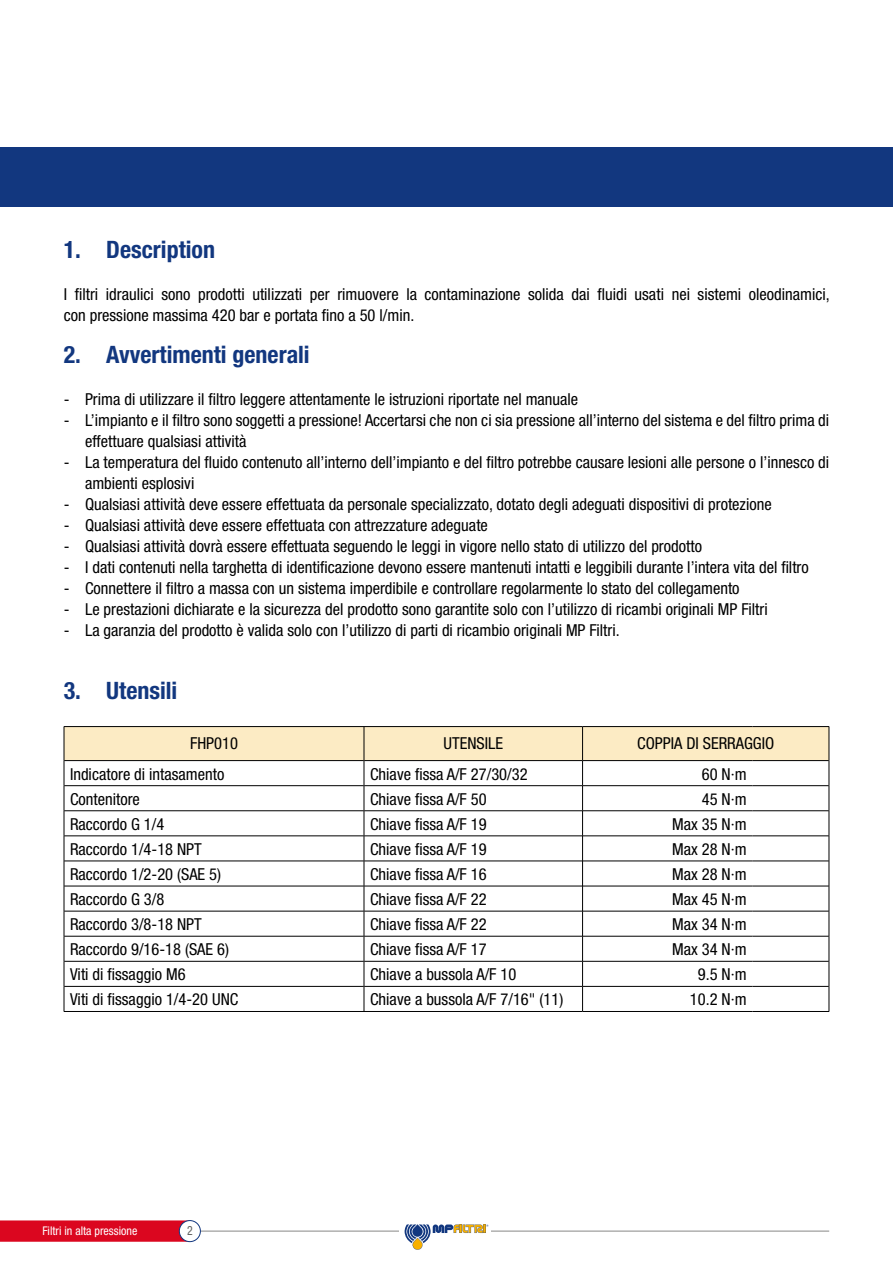
<style>
.page{position:relative;width:893px;height:1263px;background:#fff}
.page>*{position:absolute;margin:0;border:0;box-sizing:border-box;transform-origin:0 0}
.t1{font:700 condensed 24px "Helvetica Neue LT Std";color:#12377f}
.t2{font:condensed 16.5px/21px "Helvetica Neue LT Std";color:#000}
.t3{font:condensed 16.5px "Helvetica Neue";color:#000}
.t4{font:condensed 12.75px "Helvetica Neue LT Std";color:#636362;scale:.92 1}
.t5{font:condensed 12px "Helvetica Neue LT Std";color:#fff}
</style>
<div class="page">
<hr style="left:200px;top:1231px;width:629px;height:1px;background:#878786">
<svg style="left:0;top:1220px;width:195px;height:22px;background:#db0e26"></svg>
<div style="left:179px;top:1220px;width:21px;height:21px;background:#fff;border-radius:50%"></div>
<div style="left:179px;top:1220px;width:21px;height:22px;border:1px solid #12377f;border-radius:50%"></div>
<div style="left:399px;top:1228px;width:92px;height:6px;background:#fff"></div>
<svg style="left:405px;top:1224px;width:83px;height:26px"></svg>
<div style="left:0;top:147px;width:893px;height:59px;background:#12377f"></div>
<svg style="left:64px;top:726px;width:766px;height:285px"></svg>
<hr style="left:64px;top:1011px;width:300px;height:1px;background:#000">
<hr style="left:364px;top:1011px;width:219px;height:1px;background:#000">
<hr style="left:583px;top:1011px;width:170px;height:1px;background:#000">
<hr style="left:753px;top:1011px;width:76px;height:1px;background:#000">
<h1 class="t1" style="left:64px;top:235px;width:153px">1. Description</h1>
<p class="t2" style="left:64px;top:284px;width:768px">I filtri idraulici sono prodotti utilizzati per rimuovere la contaminazione solida dai fluidi usati nei sistemi oleodinamici, con pressione massima 420 bar e portata fino a 50 l/min.</p>
<h1 class="t1" style="left:64px;top:340px;width:247px">2. Avvertimenti generali</h1>
<p class="t2" style="left:64px;top:389px;width:516px">- Prima di utilizzare il filtro leggere attentamente le istruzioni riportate nel manuale</p>
<p class="t2" style="left:85px;top:410px;width:746px;text-indent:-21px">- L’impianto e il filtro sono soggetti a pressione! Accertarsi che non ci sia pressione all’interno del sistema e del filtro prima di effettuare qualsiasi attività</p>
<p class="t2" style="left:85px;top:452px;width:746px;text-indent:-21px">- La temperatura del fluido contenuto all’interno dell’impianto e del filtro potrebbe causare lesioni alle persone o l’innesco di ambienti esplosivi</p>
<p class="t2" style="left:64px;top:494px;width:709px">- Qualsiasi attività deve essere effettuata da personale specializzato, dotato degli adeguati dispositivi di protezione</p>
<p class="t2" style="left:64px;top:515px;width:426px">- Qualsiasi attività deve essere effettuata con attrezzature adeguate</p>
<p class="t2" style="left:64px;top:536px;width:640px">- Qualsiasi attività dovrà essere effettuata seguendo le leggi in vigore nello stato di utilizzo del prodotto</p>
<p class="t2" style="left:64px;top:557px;width:746px">- I dati contenuti nella targhetta di identificazione devono essere mantenuti intatti e leggibili durante l’intera vita del filtro</p>
<p class="t2" style="left:64px;top:578px;width:677px">- Connettere il filtro a massa con un sistema imperdibile e controllare regolarmente lo stato del collegamento</p>
<p class="t2" style="left:64px;top:599px;width:705px">- Le prestazioni dichiarate e la sicurezza del prodotto sono garantite solo con l’utilizzo di ricambi originali MP Filtri</p>
<p class="t2" style="left:64px;top:620px;width:557px">- La garanzia del prodotto è valida solo con l’utilizzo di parti di ricambio originali MP Filtri.</p>
<h1 class="t1" style="left:64px;top:676px;width:115px">3. Utensili</h1>
<p class="t2" style="left:190px;top:733px;width:49px">FHP010</p>
<p class="t2" style="left:443px;top:733px;width:61px">UTENSILE</p>
<p class="t2" style="left:637px;top:733px;width:139px">COPPIA DI SERRAGGIO</p>
<p class="t3" style="left:70px;top:764px;width:156px">Indicatore di intasamento</p>
<p class="t3" style="left:370px;top:764px;width:159px">Chiave fissa A/F 27/30/32</p>
<p class="t3" style="left:702px;top:764px;width:46px">60 N∙m</p>
<p class="t3" style="left:70px;top:789px;width:71px">Contenitore</p>
<p class="t3" style="left:370px;top:789px;width:118px">Chiave fissa A/F 50</p>
<p class="t3" style="left:702px;top:789px;width:46px">45 N∙m</p>
<p class="t3" style="left:70px;top:814px;width:96px">Raccordo G 1/4</p>
<p class="t3" style="left:370px;top:814px;width:118px">Chiave fissa A/F 19</p>
<p class="t3" style="left:672px;top:814px;width:76px">Max 35 N∙m</p>
<p class="t3" style="left:70px;top:839px;width:133px">Raccordo 1/4-18 NPT</p>
<p class="t3" style="left:370px;top:839px;width:118px">Chiave fissa A/F 19</p>
<p class="t3" style="left:672px;top:839px;width:76px">Max 28 N∙m</p>
<p class="t3" style="left:70px;top:864px;width:153px">Raccordo 1/2-20 (SAE 5)</p>
<p class="t3" style="left:370px;top:864px;width:118px">Chiave fissa A/F 16</p>
<p class="t3" style="left:672px;top:864px;width:76px">Max 28 N∙m</p>
<p class="t3" style="left:70px;top:890px;width:96px">Raccordo G 3/8</p>
<p class="t3" style="left:370px;top:890px;width:118px">Chiave fissa A/F 22</p>
<p class="t3" style="left:672px;top:890px;width:76px">Max 45 N∙m</p>
<p class="t3" style="left:70px;top:915px;width:133px">Raccordo 3/8-18 NPT</p>
<p class="t3" style="left:370px;top:915px;width:118px">Chiave fissa A/F 22</p>
<p class="t3" style="left:672px;top:915px;width:76px">Max 34 N∙m</p>
<p class="t3" style="left:70px;top:940px;width:161px">Raccordo 9/16-18 (SAE 6)</p>
<p class="t3" style="left:370px;top:940px;width:118px">Chiave fissa A/F 17</p>
<p class="t3" style="left:672px;top:940px;width:76px">Max 34 N∙m</p>
<p class="t3" style="left:70px;top:965px;width:117px">Viti di fissaggio M6</p>
<p class="t3" style="left:370px;top:965px;width:148px">Chiave a bussola A/F 10</p>
<p class="t3" style="left:698px;top:965px;width:50px">9.5 N∙m</p>
<p class="t3" style="left:70px;top:990px;width:170px">Viti di fissaggio 1/4-20 UNC</p>
<p class="t3" style="left:370px;top:990px;width:195px">Chiave a bussola A/F 7/16" (11)</p>
<p class="t3" style="left:690px;top:990px;width:58px">10.2 N∙m</p>
<p class="t5" style="left:43px;top:1223px;width:96px">Filtri in alta pressione</p>
<p class="t4" style="left:187px;top:1223px;width:8px">2</p>
</div>
